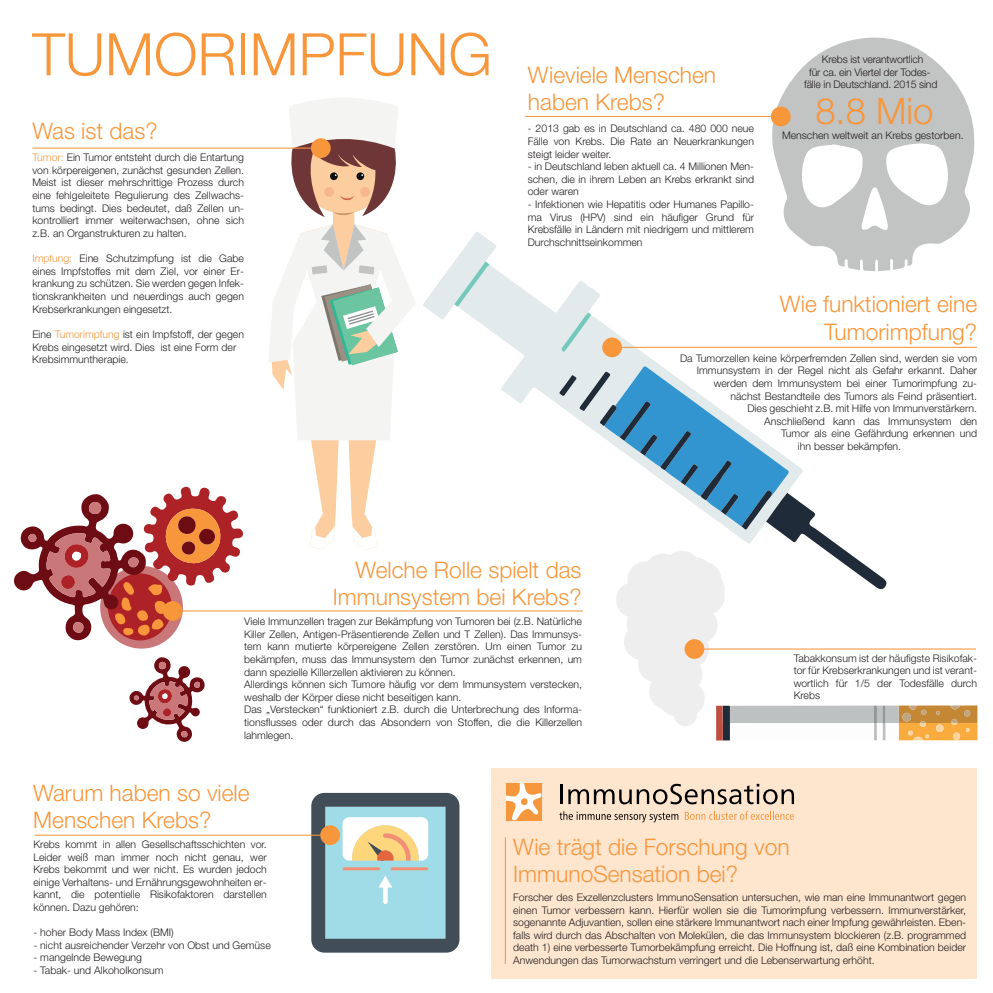
<style>
.page{position:relative;width:993px;height:993px;background:#fff}
.page>*{position:absolute;margin:0;border:0;box-sizing:border-box;transform-origin:0 0}
.t1{font:300 58.62px "Helvetica Neue LT Pro";color:#f7963b}
.t2{font:300 36.4px "Helvetica Neue LT Pro";color:#f7963b}
.t3{font:300 22.75px/27.3px "Helvetica Neue LT Pro";color:#f7963b}
.t4{font:300 10.5px/12.6px "Helvetica Neue LT Pro";color:#231f20;text-align:justify}
.s1{color:#f7963b}
</style>
<div class="page">
<svg style="left:768px;top:37px;width:207px;height:234px;fill:#c2c3c3"></svg>
<div style="left:100px;top:565px;width:83px;height:83px;background:#ca777a;border-radius:50%"></div>
<svg style="left:496px;top:265px;width:307px;height:139px"></svg>
<svg style="left:561px;top:312px;width:30px;height:40px"></svg>
<svg style="left:269px;top:98px;width:227px;height:451px"></svg>
<svg style="left:14px;top:486px;width:229px;height:155px"></svg>
<svg style="left:311px;top:792px;width:148px;height:160px"></svg>
<div style="left:491px;top:768px;width:485px;height:210px;background:#fde5ce"></div>
<hr style="left:611px;top:347px;width:365px;height:1px;background:#f7963b">
<div style="left:602px;top:337px;width:19px;height:20px;background:#f7963b;border-radius:50%"></div>
<hr style="left:35px;top:834px;width:295px;height:1px;background:#f7963b">
<div style="left:320px;top:825px;width:20px;height:19px;background:#f7963b;border-radius:50%"></div>
<hr style="left:525px;top:116px;width:256px;height:1px;background:#f7963b">
<div style="left:770px;top:106px;width:20px;height:20px;background:#f7963b;border-radius:50%"></div>
<svg style="left:559px;top:811px;width:119px;height:11px"></svg>
<svg style="left:684px;top:811px;width:109px;height:8px"></svg>
<hr style="left:560px;top:783px;width:3px;height:20px;background:#000">
<svg style="left:568px;top:783px;width:225px;height:21px"></svg>
<svg style="left:506px;top:783px;width:35px;height:36px"></svg>
<hr style="left:504px;top:837px;width:1px;height:126px;background:#f7963b">
<hr style="left:172px;top:610px;width:410px;height:1px;background:#f7963b">
<div style="left:163px;top:601px;width:19px;height:19px;background:#f7963b;border-radius:50%"></div>
<hr style="left:32px;top:147px;width:289px;height:2px;background:#f7963b">
<div style="left:311px;top:138px;width:19px;height:20px;background:#f7963b;border-radius:50%"></div>
<svg style="left:558px;top:365px;width:419px;height:376px"></svg>
<svg style="left:129px;top:657px;width:76px;height:85px"></svg>
<hr style="left:693px;top:648px;width:282px;height:1px;background:#f7963b">
<div style="left:684px;top:639px;width:20px;height:19px;background:#f7963b;border-radius:50%"></div>
<h1 class="t1" style="left:32px;top:19px;width:461px">TUMORIMPFUNG</h1>
<h3 class="t3" style="left:32px;top:117px;width:127px">Was ist das?</h3>
<p class="t4" style="left:32px;top:151px;width:213px"><span class="s1">Tumor:</span> Ein Tumor entsteht durch die Entartung von körpereigenen, zunächst gesunden Zellen.<br>Meist ist dieser mehrschrittige Prozess durch eine fehlgeleitete Regulierung des Zellwachs&shy;tums bedingt. Dies bedeutet, daß Zellen un&shy;kontrolliert immer weiterwachsen, ohne sich z.B. an Organstrukturen zu halten.</p>
<p class="t4" style="left:32px;top:252px;width:213px"><span class="s1">Impfung:</span> Eine Schutzimpfung ist die Gabe eines Impfstoffes mit dem Ziel, vor einer Er&shy;krankung zu schützen. Sie werden gegen Infek&shy;tionskrankheiten und neuerdings auch gegen Krebserkrankungen eingesetzt.</p>
<p class="t4" style="left:32px;top:327px;width:213px;text-align:left">Eine <span class="s1">Tumorimpfung</span> ist ein Impfstoff, der gegen<br>Krebs eingesetzt wird. Dies ist eine Form der<br>Krebsimmuntherapie.</p>
<h3 class="t3" style="left:528px;top:61px;width:190px">Wieviele Menschen haben Krebs?</h3>
<p class="t4" style="left:527px;top:122px;width:228px">- 2013 gab es in Deutschland ca. 480 000 neue Fälle von Krebs. Die Rate an Neuerkrankungen steigt leider weiter.</p>
<p class="t4" style="left:527px;top:160px;width:228px">- in Deutschland leben aktuell ca. 4 Millionen Men&shy;schen, die in ihrem Leben an Krebs erkrankt sind oder waren</p>
<p class="t4" style="left:527px;top:198px;width:228px">- Infektionen wie Hepatitis oder Humanes Papillo&shy;ma Virus (HPV) sind ein häufiger Grund für Krebsfälle in Ländern mit niedrigem und mittlerem Durchschnittseinkommen</p>
<p class="t4" style="left:803px;top:53px;width:135px;text-align:center">Krebs ist verantwortlich<br>für ca. ein Viertel der Todes&shy;fälle in Deutschland. 2015 sind</p>
<h2 class="t2" style="left:815px;top:89px;width:120px">8.8 Mio</h2>
<p class="t4" style="left:781px;top:128px;width:183px">Menschen weltweit an Krebs gestorben.</p>
<h3 class="t3" style="left:779px;top:290px;width:199px;text-align:right">Wie funktioniert eine<br>Tumorimpfung?</h3>
<p class="t4" style="left:679px;top:351px;width:298px">Da Tumorzellen keine körperfremden Zellen sind, werden sie vom</p>
<p class="t4" style="left:696px;top:364px;width:282px">Immunsystem in der Regel nicht als Gefahr erkannt. Daher</p>
<p class="t4" style="left:713px;top:376px;width:265px">werden dem Immunsystem bei einer Tumorimpfung zu-</p>
<p class="t4" style="left:730px;top:389px;width:248px">nächst Bestandteile des Tumors als Feind präsentiert.</p>
<p class="t4" style="left:747px;top:402px;width:231px">Dies geschieht z.B. mit Hilfe von Immunverstärkern.</p>
<p class="t4" style="left:764px;top:414px;width:214px">Anschließend kann das Immunsystem den</p>
<p class="t4" style="left:780px;top:427px;width:197px">Tumor als eine Gefährdung erkennen und</p>
<p class="t4" style="left:797px;top:439px;width:105px">ihn besser bekämpfen.</p>
<h3 class="t3" style="left:333px;top:555px;width:250px;text-align:right">Welche Rolle spielt das<br>Immunsystem bei Krebs?</h3>
<p class="t4" style="left:244px;top:614px;width:339px;text-align:left">Viele Immunzellen tragen zur Bekämpfung von Tumoren bei (z.B. Natürliche Killer Zellen, Antigen-Präsentierende Zellen und T Zellen). Das Immunsys&shy;tem kann mutierte körpereigene Zellen zerstören. Um einen Tumor zu bekämpfen, muss das Immunsystem den Tumor zunächst erkennen, um dann spezielle Killerzellen aktivieren zu können.<br>Allerdings können sich Tumore häufig vor dem Immunsystem verstecken, weshalb der Körper diese nicht beseitigen kann.<br>Das „Verstecken“ funktioniert z.B. durch die Unterbrechung des Informa&shy;tionsflusses oder durch das Absondern von Stoffen, die die Killerzellen lahmlegen.</p>
<p class="t4" style="left:793px;top:651px;width:185px">Tabakkonsum ist der häufigste Risikofak&shy;tor für Krebserkrankungen und ist verant&shy;wortlich für 1/5 der Todesfälle durch Krebs</p>
<h3 class="t3" style="left:33px;top:778px;width:218px">Warum haben so viele<br>Menschen Krebs?</h3>
<p class="t4" style="left:33px;top:837px;width:235px">Krebs kommt in allen Gesellschaftsschichten vor.<br>Leider weiß man immer noch nicht genau, wer Krebs bekommt und wer nicht. Es wurden jedoch einige Verhaltens- und Ernährungsgewohnheiten er&shy;kannt, die potentielle Risikofaktoren darstellen können. Dazu gehören:</p>
<p class="t4" style="left:33px;top:925px;width:142px">- hoher Body Mass Index (BMI)</p>
<p class="t4" style="left:33px;top:938px;width:239px">- nicht ausreichender Verzehr von Obst und Gemüse</p>
<p class="t4" style="left:33px;top:950px;width:110px">- mangelnde Bewegung</p>
<p class="t4" style="left:33px;top:963px;width:131px">- Tabak- und Alkoholkonsum</p>
<h3 class="t3" style="left:513px;top:832px;width:278px">Wie trägt die Forschung von<br>ImmunoSensation bei?</h3>
<p class="t4" style="left:513px;top:890px;width:454px">Forscher des Exzellenzclusters ImmunoSensation untersuchen, wie man eine Immunantwort gegen einen Tumor verbessern kann. Hierfür wollen sie die Tumorimpfung verbessern. Immunverstärker, sogenannte Adjuvantien, sollen eine stärkere Immunantwort nach einer Impfung gewährleisten. Eben&shy;falls wird durch das Abschalten von Molekülen, die das Immunsystem blockieren (z.B. programmed death 1) eine verbesserte Tumorbekämpfung erreicht. Die Hoffnung ist, daß eine Kombination beider Anwendungen das Tumorwachstum verringert und die Lebenserwartung erhöht.</p>
</div>
